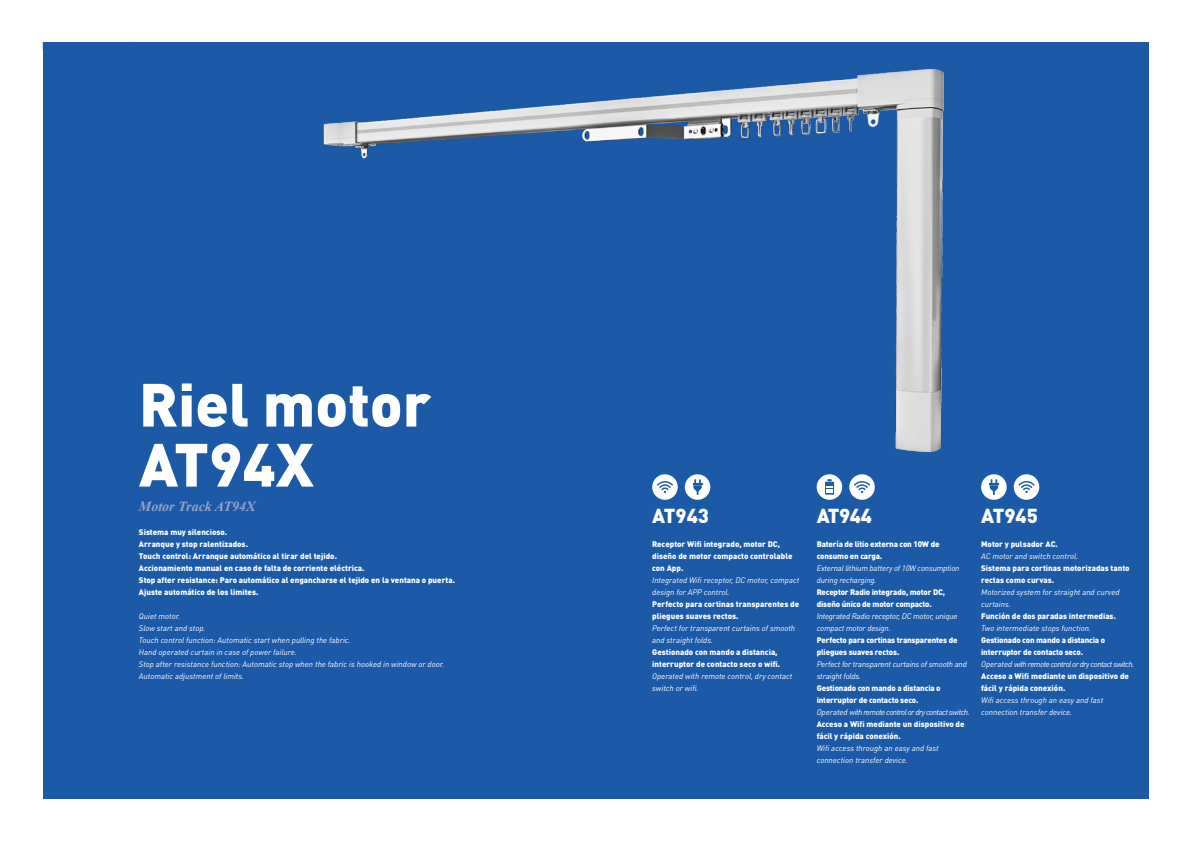
<style>
.page{position:relative;width:1191px;height:842px;background:#fff}
.page>*{position:absolute;margin:0;border:0;box-sizing:border-box;transform-origin:0 0}
.t1{font:900 60px/60px "DIN Pro";color:#fff}
.t2{font:900 20px "DIN Pro";letter-spacing:-.01em;color:#fff}
.t3{font:italic 700 14px "Times New Roman";color:#95a4c7}
.t4{font:900 8px/12px "DIN Pro";color:#fff}
.t5{font:italic 8px/12px "DIN Pro";color:#fff}
.t6{font:900 8px/12px "DIN Pro";letter-spacing:-.02em;color:#fff}
.t7{font:italic 8px/12px "DIN Pro";letter-spacing:-.02em;color:#fff}
.t8{font:italic 8px "DIN Pro";letter-spacing:-.06em;color:#fff}
</style>
<div class="page">
<div style="left:43px;top:43px;width:1105px;height:756px;background:#1c5aa8"></div>
<img style="left:323px;top:68px;width:708px;height:407px">
<div style="left:652px;top:474px;width:25px;height:26px;background:#fff;border-radius:50%"></div>
<svg style="left:657px;top:481px;width:16px;height:12px"></svg>
<div style="left:685px;top:474px;width:25px;height:26px;background:#fff;border-radius:50%"></div>
<svg style="left:693px;top:479px;width:9px;height:16px"></svg>
<div style="left:1013px;top:474px;width:26px;height:26px;background:#fff;border-radius:50%"></div>
<svg style="left:1018px;top:481px;width:16px;height:12px"></svg>
<div style="left:981px;top:474px;width:25px;height:26px;background:#fff;border-radius:50%"></div>
<svg style="left:989px;top:479px;width:9px;height:16px"></svg>
<div style="left:849px;top:474px;width:25px;height:26px;background:#fff;border-radius:50%"></div>
<svg style="left:854px;top:481px;width:16px;height:12px"></svg>
<div style="left:816px;top:474px;width:26px;height:26px;background:#fff;border-radius:50%"></div>
<div style="left:825px;top:482px;width:9px;height:13px;background:#1c5aa8"></div>
<svg style="left:826px;top:479px;width:7px;height:14px"></svg>
<h1 class="t1" style="left:139px;top:367px;width:294px">Riel motor<br>AT94X</h1>
<h3 class="t3" style="left:139px;top:496px;width:118px">Motor Track AT94X</h3>
<p class="t4" style="left:139px;top:525px;width:317px">Sistema muy silencioso.<br>Arranque y stop ralentizados.<br>Touch control: Arranque automático al tirar del tejido.<br>Accionamiento manual en caso de falta de corriente eléctrica.<br>Stop after resistance: Paro automático al engancharse el tejido en la ventana o puerta.<br>Ajuste automático de los limites.</p>
<p class="t5" style="left:139px;top:609px;width:306px">Quiet motor.<br>Slow start and stop.<br>Touch control function: Automatic start when pulling the fabric.<br>Hand operated curtain in case of power failure.<br>Stop after resistance function: Automatic stop when the fabric is hooked in window or door.<br>Automatic adjustment of limits.</p>
<h2 class="t2" style="left:652px;top:498px;width:58px">AT943</h2>
<p class="t4" style="left:652px;top:537px;width:142px">Receptor Wifi integrado, motor DC, diseño de motor compacto controlable con App.</p>
<p class="t5" style="left:652px;top:573px;width:149px">Integrated Wifi receptor, DC motor, compact design for APP control.</p>
<p class="t4" style="left:652px;top:597px;width:148px">Perfecto para cortinas transparentes de pliegues suaves rectos.</p>
<p class="t5" style="left:652px;top:621px;width:144px">Perfect for transparent curtains of smooth and straight folds.</p>
<p class="t4" style="left:652px;top:645px;width:129px">Gestionado con mando a distancia, interruptor de contacto seco o wifi.</p>
<p class="t5" style="left:652px;top:669px;width:142px">Operated with remote control, dry contact switch or wifi.</p>
<h2 class="t2" style="left:816px;top:498px;width:57px">AT944</h2>
<p class="t6" style="left:816px;top:537px;width:124px">Batería de litio externa con 10W de consumo en carga.</p>
<p class="t7" style="left:816px;top:561px;width:144px">External lithium battery of 10W consumption during recharging.</p>
<p class="t6" style="left:816px;top:585px;width:130px">Receptor Radio integrado, motor DC, diseño único de motor compacto.</p>
<p class="t7" style="left:816px;top:609px;width:142px">Integrated Radio receptor, DC motor, unique compact motor design.</p>
<p class="t6" style="left:816px;top:633px;width:142px">Perfecto para cortinas transparentes de pliegues suaves rectos.</p>
<p class="t7" style="left:816px;top:657px;width:152px">Perfect for transparent curtains of smooth and straight folds.</p>
<p class="t6" style="left:816px;top:681px;width:125px">Gestionado con mando a distancia o interruptor de contacto seco.</p>
<p class="t8" style="left:816px;top:705px;width:155px">Operated with remote control or dry contact switch.</p>
<p class="t4" style="left:816px;top:717px;width:149px">Acceso a Wifi mediante un dispositivo de fácil y rápida conexión.</p>
<p class="t5" style="left:816px;top:741px;width:124px">Wifi access through an easy and fast connection transfer device.</p>
<h2 class="t2" style="left:981px;top:498px;width:58px">AT945</h2>
<p class="t4" style="left:981px;top:537px;width:78px">Motor y pulsador AC.</p>
<p class="t5" style="left:981px;top:549px;width:99px">AC motor and switch control.</p>
<p class="t4" style="left:981px;top:561px;width:150px">Sistema para cortinas motorizadas tanto rectas como curvas.</p>
<p class="t5" style="left:981px;top:585px;width:140px">Motorized system for straight and curved curtains.</p>
<p class="t4" style="left:981px;top:609px;width:136px">Función de dos paradas intermedias.</p>
<p class="t5" style="left:981px;top:621px;width:111px">Two intermediate stops function.</p>
<p class="t6" style="left:981px;top:633px;width:125px">Gestionado con mando a distancia o interruptor de contacto seco.</p>
<p class="t8" style="left:981px;top:657px;width:155px">Operated with remote control or dry contact switch.</p>
<p class="t4" style="left:981px;top:669px;width:149px">Acceso a Wifi mediante un dispositivo de fácil y rápida conexión.</p>
<p class="t5" style="left:981px;top:693px;width:124px">Wifi access through an easy and fast connection transfer device.</p>
</div>
